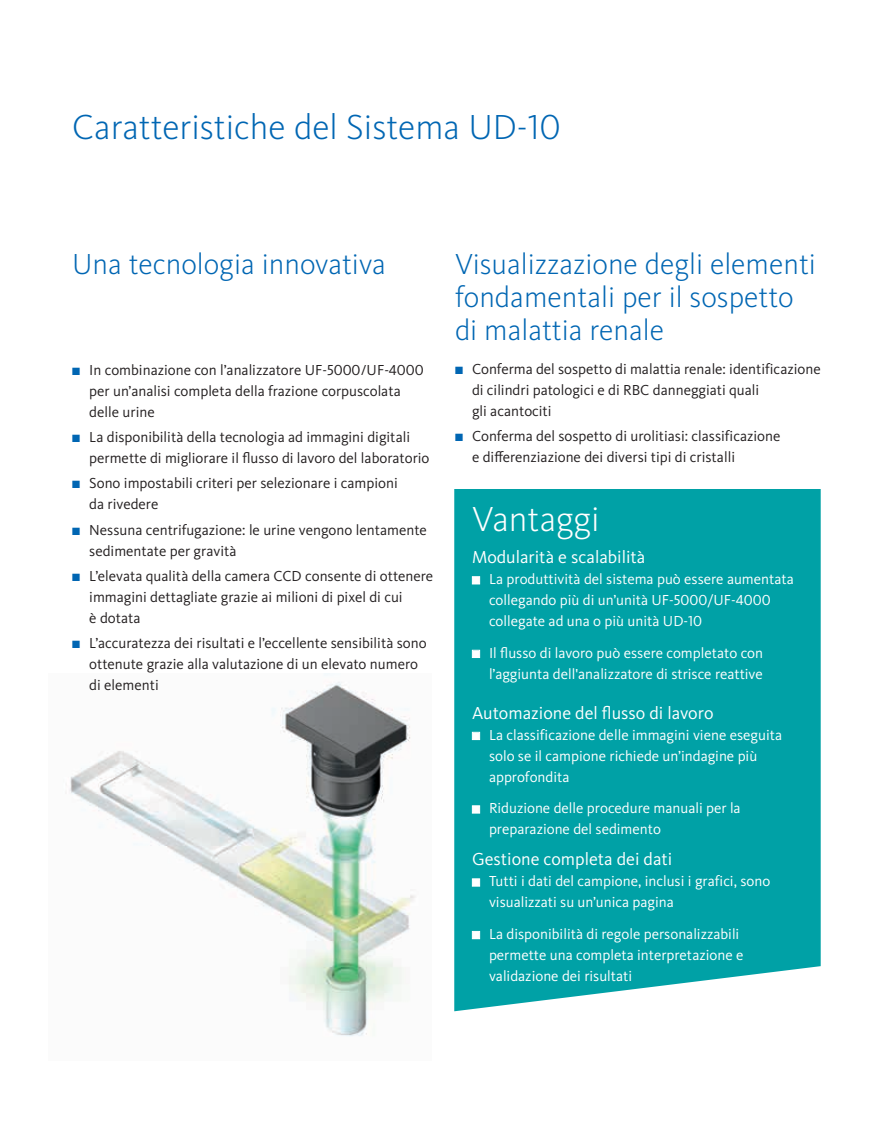
<style>
.page{position:relative;width:893px;height:1136px;background:#fff}
.page>*{position:absolute;margin:0;border:0;box-sizing:border-box;transform-origin:0 0}
.t1{font:300 36px "Kievit Pro";color:#0066b3}
.t2{font:300 36px "Kievit Pro";color:#fff}
.t3{font:300 30px/33px "Kievit Pro";color:#0066b3}
.t4{font:18px "Kievit Pro";color:#fff}
.t5{font:15px/21px "Kievit Pro";color:#231f20}
.t6{font:15px/21px "Kievit Pro";color:#fff}
.s1{color:#0066b3}
</style>
<div class="page">
<div style="left:454px;top:489px;width:367px;height:522px;background:#00a1a6"></div>
<div style="left:472px;top:576px;width:8px;height:8px;border:1px solid #fff"></div>
<div style="left:472px;top:650px;width:8px;height:7px;border:1px solid #fff"></div>
<div style="left:472px;top:732px;width:8px;height:7px;border:1px solid #fff"></div>
<div style="left:472px;top:805px;width:8px;height:8px;border:1px solid #fff"></div>
<div style="left:472px;top:878px;width:8px;height:8px;border:1px solid #fff"></div>
<div style="left:472px;top:931px;width:8px;height:7px;border:1px solid #fff"></div>
<img style="left:65px;top:673px;width:351px;height:364px">
<h1 class="t1" style="left:72px;top:105px;width:490px">Caratteristiche del Sistema UD-10</h1>
<h2 class="t3" style="left:72px;top:247px;width:315px">Una tecnologia innovativa</h2>
<p class="t5" style="left:89px;top:359px;width:336px;text-indent:-17px"><span class="s1">■</span> In combinazione con l’analizzatore UF-5000/UF-4000 per un’analisi completa della frazione corpuscolata delle urine</p>
<p class="t5" style="left:89px;top:426px;width:342px;text-indent:-17px"><span class="s1">■</span> La disponibilità della tecnologia ad immagini digitali permette di migliorare il flusso di lavoro del laboratorio</p>
<p class="t5" style="left:89px;top:472px;width:310px;text-indent:-17px"><span class="s1">■</span> Sono impostabili criteri per selezionare i campioni da rivedere</p>
<p class="t5" style="left:89px;top:519px;width:339px;text-indent:-17px"><span class="s1">■</span> Nessuna centrifugazione: le urine vengono lentamente sedimentate per gravità</p>
<p class="t5" style="left:89px;top:565px;width:345px;text-indent:-17px"><span class="s1">■</span> L’elevata qualità della camera CCD consente di ottenere immagini dettagliate grazie ai milioni di pixel di cui<br>è dotata</p>
<p class="t5" style="left:89px;top:632px;width:339px;text-indent:-17px"><span class="s1">■</span> L’accuratezza dei risultati e l’eccellente sensibilità sono ottenute grazie alla valutazione di un elevato numero di elementi</p>
<h2 class="t3" style="left:455px;top:247px;width:362px">Visualizzazione degli elementi fondamentali per il sospetto di malattia renale</h2>
<p class="t5" style="left:472px;top:358px;width:350px;text-indent:-17px"><span class="s1">■</span> Conferma del sospetto di malattia renale: identificazione di cilindri patologici e di RBC danneggiati quali<br>gli acantociti</p>
<p class="t5" style="left:472px;top:425px;width:310px;text-indent:-17px"><span class="s1">■</span> Conferma del sospetto di urolitiasi: classificazione e differenziazione dei diversi tipi di cristalli</p>
<h1 class="t2" style="left:472px;top:497px;width:129px">Vantaggi</h1>
<p class="t4" style="left:472px;top:546px;width:175px">Modularità e scalabilità</p>
<p class="t6" style="left:489px;top:568px;width:306px;text-indent:-17px">■ La produttività del sistema può essere aumentata collegando più di un’unità UF-5000/UF-4000 collegate ad una o più unità UD-10</p>
<p class="t6" style="left:472px;top:642px;width:293px;text-align:right">■ Il flusso di lavoro può essere completato con l’aggiunta dell'analizzatore di strisce reattive</p>
<p class="t4" style="left:472px;top:701px;width:243px">Automazione del flusso di lavoro</p>
<p class="t6" style="left:489px;top:724px;width:295px;text-indent:-17px">■ La classificazione delle immagini viene eseguita solo se il campione richiede un’indagine più approfondita</p>
<p class="t6" style="left:489px;top:797px;width:253px;text-indent:-17px">■ Riduzione delle procedure manuali per la preparazione del sedimento</p>
<p class="t4" style="left:472px;top:848px;width:202px">Gestione completa dei dati</p>
<p class="t6" style="left:489px;top:870px;width:283px;text-indent:-17px">■ Tutti i dati del campione, inclusi i grafici, sono visualizzati su un’unica pagina</p>
<p class="t6" style="left:489px;top:923px;width:256px;text-indent:-17px">■ La disponibilità di regole personalizzabili permette una completa interpretazione e validazione dei risultati</p>
</div>
